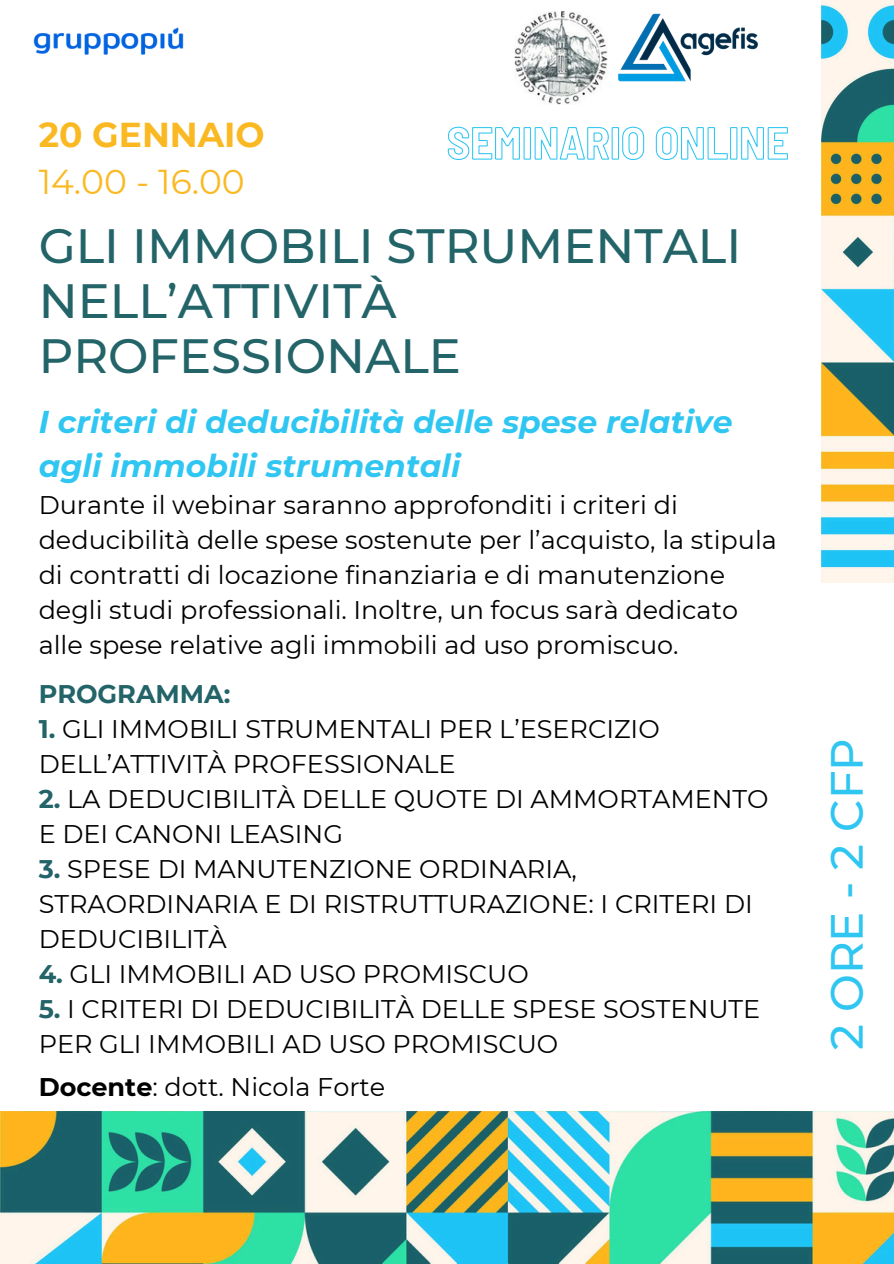
<style>
.page{position:relative;width:894px;height:1264px;background:#fff}
.page>*{position:absolute;margin:0;border:0;box-sizing:border-box;transform-origin:0 0}
.t1{font:500 48px/55.2px "Montserrat";color:#236469}
.t2{font:500 45px "Montserrat";color:#30c6f2}
.t3{font:34.5px/47.2px "Montserrat";color:#fab923}
.t4{font:italic 700 31.5px/43.8px "Montserrat";color:#30c6f2}
.t5{font:25.5px/35px "Montserrat";color:#000}
.t6{font:700 25.5px "Montserrat";color:#236469}
.s1{font-weight:700}
.s2{font-weight:700;color:#236469}
</style>
<div class="page">
<img style="left:607px;top:13px;width:151px;height:69px">
<img style="left:33px;top:27px;width:151px;height:28px">
<img style="left:0;top:1111px;width:893px;height:152px">
<img style="left:821px;top:0;width:72px;height:582px">
<svg style="left:447px;top:126px;width:341px;height:34px"></svg>
<img style="left:514px;top:11px;width:93px;height:93px">
<p class="t3" style="left:39px;top:111px;width:227px"><span class="s1">20 GENNAIO<br></span>14.00 - 16.00</p>
<p class="t1" style="left:39px;top:218px;width:704px">GLI IMMOBILI STRUMENTALI<br>NELL’ATTIVITÀ<br>PROFESSIONALE</p>
<p class="t4" style="left:39px;top:400px;width:695px">I criteri di deducibilità delle spese relative agli immobili strumentali</p>
<p class="t5" style="left:39px;top:487px;width:739px">Durante il webinar saranno approfonditi i criteri di deducibilità delle spese sostenute per l’acquisto, la stipula di contratti di locazione finanziaria e di manutenzione degli studi professionali. Inoltre, un focus sarà dedicato alle spese relative agli immobili ad uso promiscuo.</p>
<p class="t6" style="left:39px;top:678px;width:193px">PROGRAMMA:</p>
<p class="t5" style="left:39px;top:711px;width:622px"><span class="s2">1.</span> GLI IMMOBILI STRUMENTALI PER L’ESERCIZIO<br>DELL’ATTIVITÀ PROFESSIONALE</p>
<p class="t5" style="left:39px;top:781px;width:731px"><span class="s2">2.</span> LA DEDUCIBILITÀ DELLE QUOTE DI AMMORTAMENTO<br>E DEI CANONI LEASING</p>
<p class="t5" style="left:39px;top:851px;width:715px"><span class="s2">3.</span> SPESE DI MANUTENZIONE ORDINARIA,<br>STRAORDINARIA E DI RISTRUTTURAZIONE: I CRITERI DI<br>DEDUCIBILITÀ</p>
<p class="t5" style="left:39px;top:956px;width:491px"><span class="s2">4.</span> GLI IMMOBILI AD USO PROMISCUO</p>
<p class="t5" style="left:39px;top:991px;width:723px"><span class="s2">5.</span> I CRITERI DI DEDUCIBILITÀ DELLE SPESE SOSTENUTE<br>PER GLI IMMOBILI AD USO PROMISCUO</p>
<h1 class="t5" style="left:39px;top:1069px;width:348px"><span class="s1">Docente</span>: dott. Nicola Forte</h1>
<p class="t2" style="left:819px;top:1050px;width:313px;rotate:-90deg">2ORE-2CFP</p>
</div>
